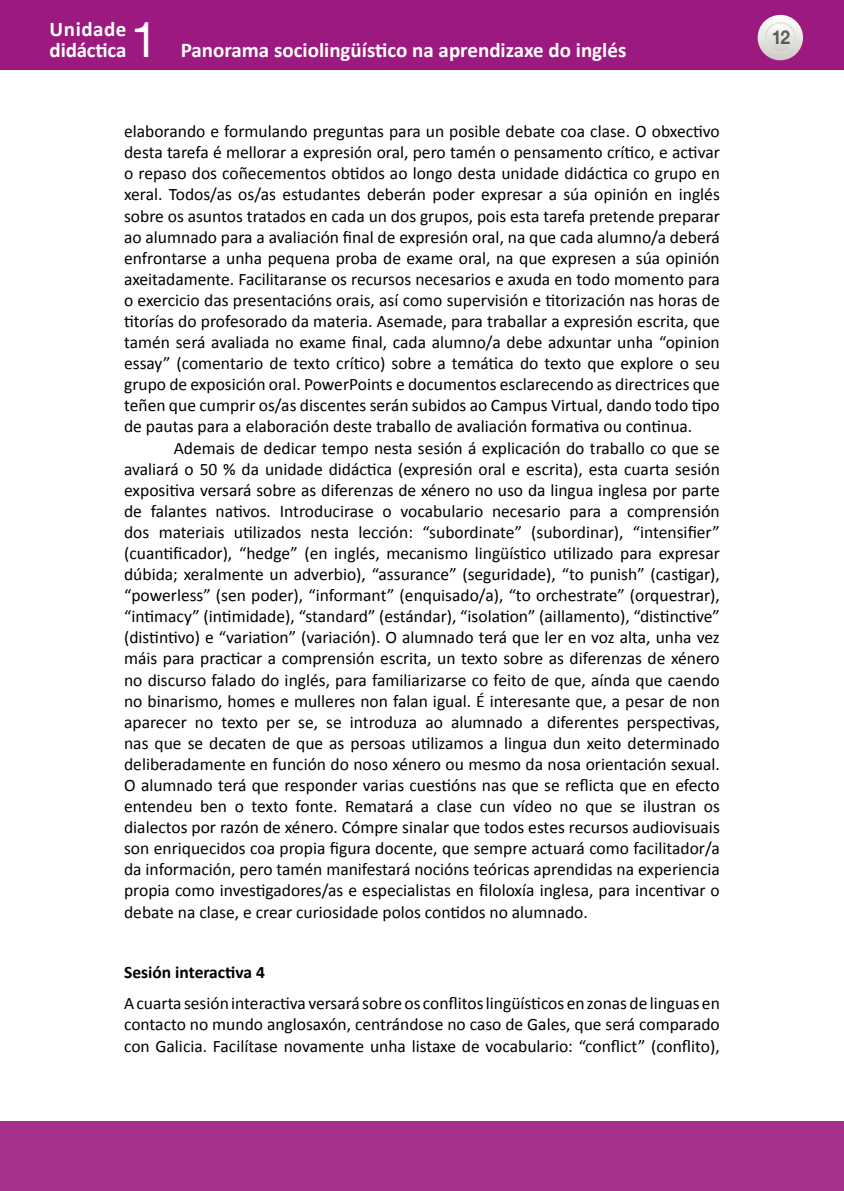
<style>
.page{position:relative;width:844px;height:1191px;background:#fff}
.page>*{position:absolute;margin:0;border:0;box-sizing:border-box;transform-origin:0 0}
.t1{font:49px "Helvetica Neue LT Std";color:#fff}
.t2{font:700 21px/21px "Calibri";color:#fff}
.t3{font:700 19.25px "Helvetica Neue LT Std";color:#000;scale:.9 1}
.TXTO{font:17.5px/21px "Calibri";color:#000;text-align:justify}
.TXTO_sin_SANGRE{font:17.5px/21px "Calibri";color:#000;text-align:justify}
._1º_Epigrafe{font:700 17.5px "Calibri";color:#000}
</style>
<div class="page">
<div style="left:0;top:0;width:843px;height:69px;background:#9c1a7f"></div>
<svg style="left:757px;top:15px;width:45px;height:45px"></svg>
<svg style="left:765px;top:23px;width:29px;height:29px"></svg>
<div style="left:764px;top:22px;width:31px;height:31px;border:1px solid #dfdeda;border-radius:50%"></div>
<div style="left:0;top:1121px;width:843px;height:70px;background:#a6318c"></div>
<p class="t2" style="left:50px;top:19px;width:78px">Unidade didáctica</p>
<h1 class="t1" style="left:131px;top:11px;width:29px">1</h1>
<p class="t2" style="left:181px;top:40px;width:447px">Panorama sociolingüístico na aprendizaxe do inglés</p>
<p class="TXTO_sin_SANGRE" style="left:124px;top:121px;width:597px">elaborando e formulando preguntas para un posible debate coa clase. O obxectivo desta tarefa é mellorar a expresión oral, pero tamén o pensamento crítico, e activar o repaso dos coñecementos obtidos ao longo desta unidade didáctica co grupo en xeral. Todos/as os/as estudantes deberán poder expresar a súa opinión en inglés sobre os asuntos tratados en cada un dos grupos, pois esta tarefa pretende preparar ao alumnado para a avaliación final de expresión oral, na que cada alumno/a deberá enfrontarse a unha pequena proba de exame oral, na que expresen a súa opinión axeitadamente. Facilitaranse os recursos necesarios e axuda en todo momento para o exercicio das presentacións orais, así como supervisión e titorización nas horas de titorías do profesorado da materia. Asemade, para traballar a expresión escrita, que tamén será avaliada no exame final, cada alumno/a debe adxuntar unha “opinion essay” (comentario de texto crítico) sobre a temática do texto que explore o seu grupo de exposición oral. PowerPoints e documentos esclarecendo as directrices que teñen que cumprir os/as discentes serán subidos ao Campus Virtual, dando todo tipo de pautas para a elaboración deste traballo de avaliación formativa ou continua.</p>
<p class="TXTO" style="left:124px;top:437px;width:597px;text-indent:50px">Ademais de dedicar tempo nesta sesión á explicación do traballo co que se avaliará o 50 % da unidade didáctica (expresión oral e escrita), esta cuarta sesión expositiva versará sobre as diferenzas de xénero no uso da lingua inglesa por parte de falantes nativos. Introducirase o vocabulario necesario para a comprensión dos materiais utilizados nesta lección: “subordinate” (subordinar), “intensifier” (cuantificador), “hedge” (en inglés, mecanismo lingüístico utilizado para expresar dúbida; xeralmente un adverbio), “assurance” (seguridade), “to punish” (castigar), “powerless” (sen poder), “informant” (enquisado/a), “to orchestrate” (orquestrar), “intimacy” (intimidade), “standard” (estándar), “isolation” (aillamento), “distinctive” (distintivo) e “variation” (variación). O alumnado terá que ler en voz alta, unha vez máis para practicar a comprensión escrita, un texto sobre as diferenzas de xénero no discurso falado do inglés, para familiarizarse co feito de que, aínda que caendo no binarismo, homes e mulleres non falan igual. É interesante que, a pesar de non aparecer no texto per se, se introduza ao alumnado a diferentes perspectivas, nas que se decaten de que as persoas utilizamos a lingua dun xeito determinado deliberadamente en función do noso xénero ou mesmo da nosa orientación sexual.<br>O alumnado terá que responder varias cuestións nas que se reflicta que en efecto entendeu ben o texto fonte. Rematará a clase cun vídeo no que se ilustran os dialectos por razón de xénero. Cómpre sinalar que todos estes recursos audiovisuais son enriquecidos coa propia figura docente, que sempre actuará como facilitador/a da información, pero tamén manifestará nocións teóricas aprendidas na experiencia propia como investigadores/as e especialistas en filoloxía inglesa, para incentivar o debate na clase, e crear curiosidade polos contidos no alumnado.</p>
<p class="_1º_Epigrafe" style="left:124px;top:961px;width:142px">Sesión interactiva 4</p>
<p class="TXTO_sin_SANGRE" style="left:124px;top:993px;width:597px">A cuarta sesión interactiva versará sobre os conflitos lingüísticos en zonas de linguas en contacto no mundo anglosaxón, centrándose no caso de Gales, que será comparado con Galicia. Facilítase novamente unha listaxe de vocabulario: “conflict” (conflito),</p>
<p class="t3" style="left:770px;top:26px;width:23px">12</p>
</div>
